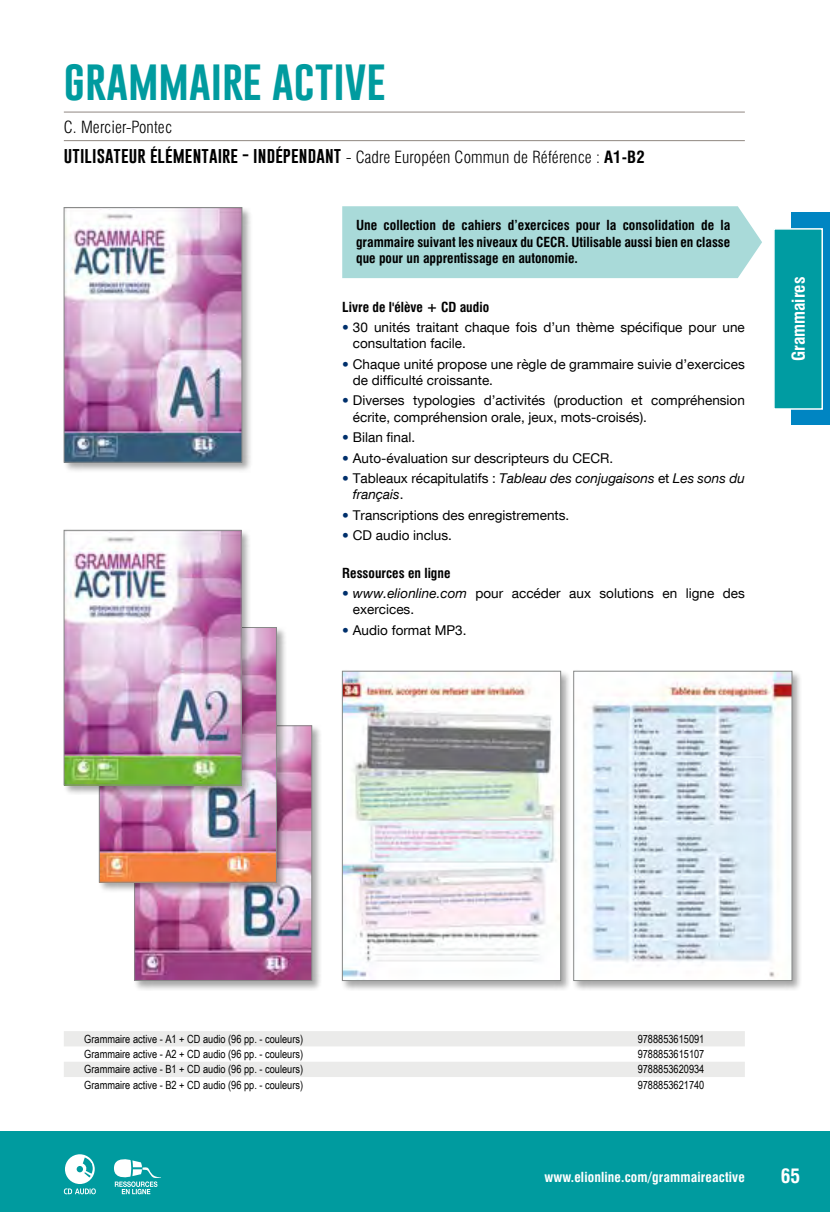
<style>
.page{position:relative;width:830px;height:1212px;background:#fff}
.page>*{position:absolute;margin:0;border:0;box-sizing:border-box;transform-origin:0 0}
.t1{font:42px "Gobold";color:#009b9f}
.t2{font:700 condensed 19.5px "Swiss 721 BT";color:#fff}
.t3{font:700 condensed 17.25px "Swiss 721 BT";color:#fff}
.t4{font:16.5px "Gobold";letter-spacing:.01em;color:#000}
.t5{font:300 condensed 16.5px "Swiss 721 BT";letter-spacing:.01em;color:#000}
.t6{font:13.5px/16.2px "Helvetica Neue LT Com";color:#000}
.t7{font:700 condensed 13.5px/16.2px "Swiss 721 BT";color:#000;text-align:justify}
.t8{font:italic 13.5px/16.2px "Helvetica Neue LT Com";color:#000}
.t9{font:700 condensed 13.5px "Swiss 721 BT";letter-spacing:.01em;color:#fff}
.t10{font:11.25px "Arial Narrow";color:#000}
.s1{font-family:"Swiss 721 BT";font-weight:300;font-stretch:condensed}
.s2{font-family:"Swiss 721 BT";font-weight:700;font-stretch:condensed}
.s3{font-weight:300;color:#00306c}
.s4{font-weight:300;font-style:normal;color:#00306c}
.s5{font-style:normal}
.s6{font-style:italic}
</style>
<div class="page">
<div style="left:133px;top:724px;width:189px;height:267px;background:#000;opacity:.35"></div>
<img style="left:136px;top:727px;width:174px;height:252px">
<div style="left:134px;top:725px;width:178px;height:256px;border:1px solid #878988"></div>
<div style="left:97px;top:626px;width:189px;height:266px;background:#000;opacity:.35"></div>
<img style="left:101px;top:629px;width:173px;height:251px">
<div style="left:99px;top:627px;width:177px;height:255px;border:1px solid #878988"></div>
<div style="left:0;top:1131px;width:829px;height:81px;background:#009b9f"></div>
<div style="left:342px;top:206px;width:419px;height:72px;background:#a9dad9"></div>
<hr style="left:64px;top:112px;width:680px;height:1px;background:#908781">
<hr style="left:64px;top:140px;width:680px;height:1px;background:#908781">
<svg style="left:64px;top:1031px;width:680px;height:46px"></svg>
<div style="left:62px;top:206px;width:190px;height:267px;background:#000;opacity:.35"></div>
<img style="left:66px;top:209px;width:174px;height:251px">
<div style="left:64px;top:207px;width:178px;height:255px;border:1px solid #878988"></div>
<div style="left:62px;top:528px;width:189px;height:267px;background:#000;opacity:.35"></div>
<img style="left:66px;top:532px;width:173px;height:251px">
<div style="left:64px;top:530px;width:177px;height:255px;border:1px solid #878988"></div>
<div style="left:340px;top:669px;width:230px;height:322px;background:#000;opacity:.35"></div>
<img style="left:344px;top:673px;width:214px;height:306px">
<div style="left:342px;top:671px;width:218px;height:310px;border:1px solid #878988"></div>
<div style="left:571px;top:669px;width:231px;height:322px;background:#000;opacity:.35"></div>
<img style="left:575px;top:673px;width:214px;height:306px">
<div style="left:573px;top:671px;width:218px;height:310px;border:1px solid #878988"></div>
<svg style="left:114px;top:1159px;width:47px;height:35px"></svg>
<div style="left:65px;top:1154px;width:30px;height:30px;background:#fff;border-radius:50%"></div>
<svg style="left:77px;top:1157px;width:16px;height:20px"></svg>
<svg style="left:64px;top:1188px;width:32px;height:6px"></svg>
<div style="left:791px;top:213px;width:38px;height:212px;background:#0085c2"></div>
<svg style="left:774px;top:228px;width:49px;height:182px;background:#0fa1a7"></svg>
<h1 class="t1" style="left:64px;top:53px;width:323px">GRAMMAIRE ACTIVE</h1>
<p class="t5" style="left:64px;top:117px;width:110px">C. Mercier-Pontec</p>
<p class="t4" style="left:64px;top:144px;width:582px">UTILISATEUR ÉLÉMENTAIRE - INDÉPENDANT <span class="s1">- Cadre Européen Commun de Référence :</span> <span class="s2">A1-B2</span></p>
<p class="t7" style="left:356px;top:217px;width:375px">Une collection de cahiers d’exercices pour la consolidation de la grammaire suivant les niveaux du CECR. Utilisable aussi bien en classe que pour un apprentissage en autonomie.</p>
<p class="t7" style="left:342px;top:299px;width:148px">Livre de l'élève + CD audio</p>
<p class="t6" style="left:353px;top:319px;width:393px;text-indent:-11px"><span class="s3">•</span> 30 unités traitant chaque fois d’un thème spécifique pour une consultation facile.</p>
<p class="t6" style="left:353px;top:356px;width:393px;text-indent:-11px"><span class="s3">•</span> Chaque unité propose une règle de grammaire suivie d’exercices de difficulté croissante.</p>
<p class="t6" style="left:353px;top:392px;width:393px;text-indent:-11px"><span class="s3">•</span> Diverses typologies d’activités (production et compréhension écrite, compréhension orale, jeux, mots-croisés).</p>
<p class="t6" style="left:342px;top:429px;width:74px"><span class="s3">•</span> Bilan final.</p>
<p class="t6" style="left:342px;top:449px;width:272px"><span class="s3">•</span> Auto-évaluation sur descripteurs du CECR.</p>
<p class="t8" style="left:353px;top:470px;width:393px;text-indent:-11px"><span class="s4">•</span> <span class="s5">Tableaux récapitulatifs :</span> Tableau des conjugaisons <span class="s5">et</span> Les sons du français<span class="s5">.</span></p>
<p class="t6" style="left:342px;top:506px;width:228px"><span class="s3">•</span> Transcriptions des enregistrements.</p>
<p class="t6" style="left:342px;top:527px;width:111px"><span class="s3">•</span> CD audio inclus.</p>
<p class="t7" style="left:342px;top:565px;width:110px">Ressources en ligne</p>
<p class="t6" style="left:353px;top:585px;width:393px;text-indent:-11px"><span class="s3">•</span> <span class="s6">www.elionline.com</span> pour accéder aux solutions en ligne des exercices.</p>
<p class="t6" style="left:342px;top:621px;width:126px"><span class="s3">•</span> Audio format MP3.</p>
<p class="t3" style="left:787px;top:361px;width:86px;rotate:-90deg">Grammaires</p>
<p class="t10" style="left:84px;top:1032px;width:220px">Grammaire active - A1 + CD audio (96 pp. - couleurs)</p>
<p class="t10" style="left:637px;top:1032px;width:68px">9788853615091</p>
<p class="t10" style="left:84px;top:1048px;width:220px">Grammaire active - A2 + CD audio (96 pp. - couleurs)</p>
<p class="t10" style="left:637px;top:1048px;width:68px">9788853615107</p>
<p class="t10" style="left:84px;top:1063px;width:220px">Grammaire active - B1 + CD audio (96 pp. - couleurs)</p>
<p class="t10" style="left:637px;top:1063px;width:68px">9788853620934</p>
<p class="t10" style="left:84px;top:1078px;width:220px">Grammaire active - B2 + CD audio (96 pp. - couleurs)</p>
<p class="t10" style="left:637px;top:1078px;width:68px">9788853621740</p>
<p class="t9" style="left:544px;top:1169px;width:202px">www.elionline.com/grammaireactive</p>
<h2 class="t2" style="left:780px;top:1164px;width:21px">65</h2>
</div>
